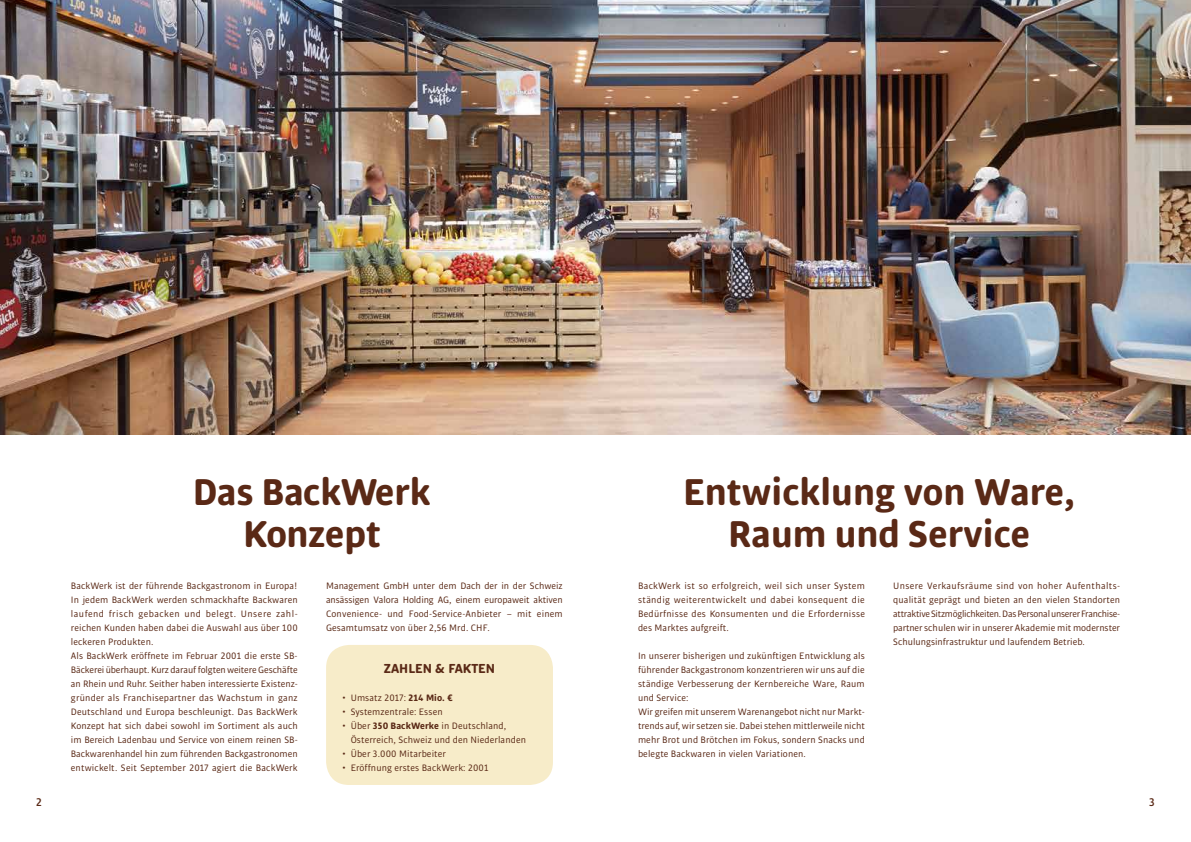
<style>
.page{position:relative;width:1191px;height:842px;background:#fff}
.page>*{position:absolute;margin:0;border:0;box-sizing:border-box;transform-origin:0 0}
.t1{font:700 40px/42px "Bulo Rounded";color:#5a2916;text-align:center}
.t2{font:700 14px "Bulo Rounded";color:#5a2916}
.t3{font:500 12px "Bulo Rounded";color:#5a2916}
.t4{font:10px/14px "Bulo Rounded";letter-spacing:.01em;color:#5a2916}
.s1{font-weight:700}
</style>
<div class="page">
<img style="left:0;top:0;width:1191px;height:435px">
<div style="left:326px;top:645px;width:227px;height:140px;background:#f7ecc9;border-radius:23px"></div>
<h1 class="t1" style="left:193px;top:471px;width:239px">Das BackWerk<br>Konzept</h1>
<h1 class="t1" style="left:683px;top:471px;width:393px">Entwicklung von Ware,<br>Raum und Service</h1>
<p class="t4" style="left:71px;top:579px;width:228px">BackWerk ist der führende Backgastronom in Europa!<br>In jedem BackWerk werden schmackhafte Backwaren laufend frisch gebacken und belegt. Unsere zahl&shy;reichen Kunden haben dabei die Auswahl aus über 100 leckeren Produkten.<br>Als BackWerk eröffnete im Februar 2001 die erste SB-Bäckerei überhaupt. Kurz darauf folgten weitere Geschäfte an Rhein und Ruhr. Seither haben interessierte Existenz&shy;gründer als Franchisepartner das Wachstum in ganz Deutschland und Europa beschleunigt. Das BackWerk Konzept hat sich dabei sowohl im Sortiment als auch im Bereich Ladenbau und Service von einem reinen SB-Backwarenhandel hin zum führenden Backgastronomen entwickelt. Seit September 2017 agiert die BackWerk</p>
<p class="t4" style="left:638px;top:579px;width:228px;text-align:justify">BackWerk ist so erfolgreich, weil sich unser System ständig weiterentwickelt und dabei konsequent die Bedürfnisse des Konsumenten und die Erfordernisse des Marktes aufgreift.</p>
<p class="t4" style="left:326px;top:579px;width:238px;text-align:justify">Management GmbH unter dem Dach der in der Schweiz ansässigen Valora Holding AG, einem europaweit aktiven Convenience- und Food-Service-Anbieter – mit einem Gesamtumsatz von über 2,56 Mrd. CHF.</p>
<p class="t4" style="left:638px;top:649px;width:228px">In unserer bisherigen und zukünftigen Entwicklung als führender Backgastronom konzentrieren wir uns auf die ständige Verbesserung der Kernbereiche Ware, Raum und Service:<br>Wir greifen mit unserem Warenangebot nicht nur Markt&shy;trends auf, wir setzen sie. Dabei stehen mittlerweile nicht mehr Brot und Brötchen im Fokus, sondern Snacks und belegte Backwaren in vielen Variationen.</p>
<h2 class="t2" style="left:384px;top:659px;width:113px">ZAHLEN &amp; FAKTEN</h2>
<p class="t4" style="left:342px;top:691px;width:112px">• Umsatz 2017: <span class="s1">214 Mio. €</span></p>
<p class="t4" style="left:342px;top:705px;width:102px">• Systemzentrale: Essen</p>
<p class="t4" style="left:351px;top:719px;width:177px;text-indent:-8px">• Über <span class="s1">350 BackWerke</span> in Deutschland,<br>Österreich, Schweiz und den Niederlanden</p>
<p class="t4" style="left:342px;top:747px;width:105px">• Über 3.000 Mitarbeiter</p>
<p class="t4" style="left:342px;top:761px;width:148px">• Eröffnung erstes BackWerk: 2001</p>
<p class="t4" style="left:893px;top:579px;width:228px;text-align:justify">Unsere Verkaufsräume sind von hoher Aufenthalts&shy;qualität geprägt und bieten an den vielen Standorten attraktive Sitzmöglichkeiten. Das Personal unserer Franchise&shy;partner schulen wir in unserer Akademie mit modernster Schulungsinfrastruktur und laufendem Betrieb.</p>
<p class="t3" style="left:36px;top:795px;width:7px">2</p>
<p class="t3" style="left:1149px;top:795px;width:7px">3</p>
</div>
